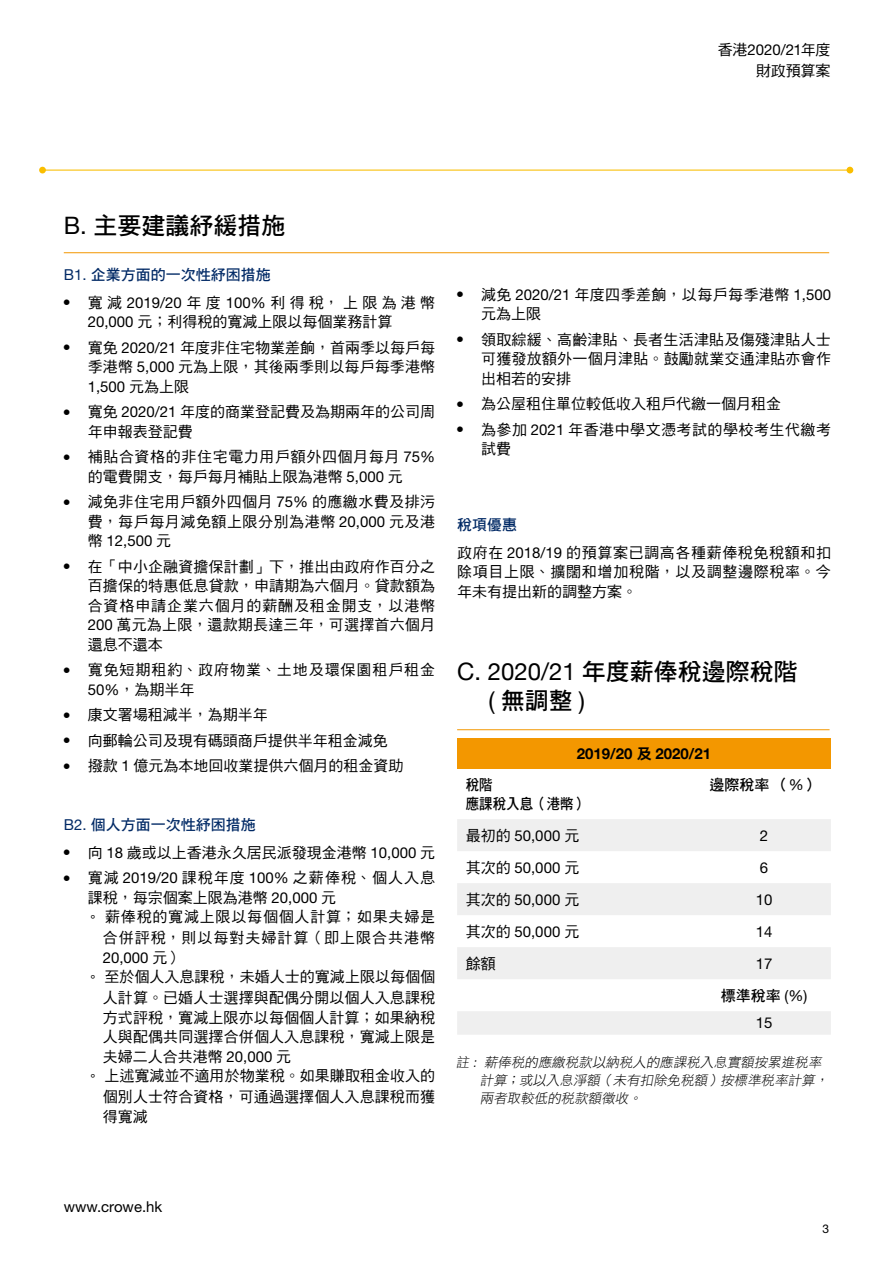
<style>
.page{position:relative;width:893px;height:1263px;background:#fff}
.page>*{position:absolute;margin:0;border:0;box-sizing:border-box;transform-origin:0 0}
.t1{font:24px "Helvetica Neue";color:#000}
.t2{font:24px "DF Hei HK W7";color:#000}
.t3{font:15px/19.5px "DF Hei HK W5";letter-spacing:.01em;color:#000}
.t4{font:15px "Helvetica Neue LT Std";color:#000}
.t5{font:15px/19.5px "DF Hei HK W5";letter-spacing:.03em;color:#000;text-align:right}
.t6{font:15px/19.5px "DF Hei HK W5";letter-spacing:.04em;color:#000;text-align:center}
.t7{font:15px/19.5px "DF Hei HK W5";letter-spacing:.055em;color:#000}
.t8{font:15px "DF Hei HK W7";color:#002965}
.t9{font:15px/19.5px "DF Hei HK W5";letter-spacing:.06em;color:#000}
.t10{font:15px "DF Hei HK W5";letter-spacing:.065em;color:#000}
.t11{font:700 15px "Helvetica Neue";color:#000}
.t12{font:15px "DF Hei HK W7";color:#000}
.t13{font:15px/18.1px "DF Hei HK W7";color:#000;scale:.9 1}
.t14{font:italic 13.5px/18px "DF Hei HK W3";color:#000}
.t15{font:12px "Helvetica Neue LT Std";color:#000}
.s1{font-family:"DF Hei HK W5"}
.s2{font-family:"Helvetica Neue"}
.s3{font-family:"Helvetica Neue LT Std"}
.s4{font-family:"ST Heiti TC";font-weight:300}
.s5{font-family:"DF Hei HK W7"}
.s6{font-family:"DF Hei HK W9";font-weight:400}
.s7{font-family:"Helvetica Neue LT Std";font-weight:300}
</style>
<div class="page">
<div style="left:39px;top:167px;width:7px;height:6px;background:#fabe00;border-radius:50%"></div>
<div style="left:846px;top:167px;width:7px;height:6px;background:#fabe00;border-radius:50%"></div>
<hr style="left:43px;top:170px;width:807px;height:1px;background:#fabe00">
<hr style="left:64px;top:252px;width:765px;height:1px;background:#f39700">
<hr style="left:457px;top:729px;width:372px;height:1px;background:#f39700">
<div style="left:457px;top:739px;width:374px;height:30px;background:#f39700"></div>
<svg style="left:457px;top:819px;width:374px;height:216px;fill:#efefef"></svg>
<p class="t4" style="left:718px;top:41px;width:114px"><span class="s1">香港</span>2020/21<span class="s1">年度</span></p>
<p class="t3" style="left:756px;top:61px;width:76px">財政預算案</p>
<h1 class="t2" style="left:64px;top:212px;width:223px"><span class="s2">B.</span> 主要建議紓緩措施</h1>
<p class="t8" style="left:64px;top:266px;width:208px"><span class="s2">B1.</span> 企業方面的一次性紓困措施</p>
<p class="t3" style="left:88px;top:292px;width:349px;text-indent:-24px"><sup>l</sup> 寬減<span class="s3">2019/20</span>年度<span class="s3">100%</span>利得稅，上限為港幣<br><span class="s3">20,000</span> 元；利得稅的寬減上限以每個業務計算</p>
<p class="t3" style="left:64px;top:337px;width:373px;text-align:right"><sup>l</sup> 寬免 <span class="s3">2020/21</span> 年度非住宅物業差餉，首兩季以每戶每季港幣 <span class="s3">5,000</span> 元為上限，其後兩季則以每戶每季港幣</p>
<p class="t4" style="left:88px;top:377px;width:103px">1,500 <span class="s1">元為上限</span></p>
<p class="t3" style="left:88px;top:402px;width:349px;text-indent:-24px"><sup>l</sup> 寬免 <span class="s3">2020/21</span> 年度的商業登記費及為期兩年的公司周年申報表登記費</p>
<p class="t6" style="left:64px;top:447px;width:373px"><sup>l</sup> 補貼合資格的非住宅電力用戶額外四個月每月 <span class="s3">75%</span>的電費開支，每戶每月補貼上限為港幣 <span class="s3">5,000</span> 元</p>
<p class="t5" style="left:64px;top:492px;width:373px"><sup>l</sup> 減免非住宅用戶額外四個月 <span class="s3">75%</span> 的應繳水費及排污費，每戶每月減免額上限分別為港幣 <span class="s3">20,000</span> 元及港</p>
<p class="t4" style="left:88px;top:532px;width:85px"><span class="s1">幣</span> 12,500 <span class="s1">元</span></p>
<p class="t3" style="left:88px;top:556px;width:349px;text-align:justify;text-indent:-24px"><sup>l</sup> 在「中小企融資擔保計劃」下，推出由政府作百分之百擔保的特惠低息貸款，申請期為六個月。貸款額為合資格申請企業六個月的薪酬及租金開支，以港幣<span class="s3">200</span> 萬元為上限，還款期長達三年，可選擇首六個月還息不還本</p>
<p class="t9" style="left:88px;top:660px;width:349px;text-indent:-24px"><sup>l</sup> 寬免短期租約、政府物業、土地及環保園租戶租金<br><span class="s3">50%</span>，為期半年</p>
<p class="t3" style="left:64px;top:702px;width:341px;line-height:25.5px"><sup>l</sup> 康文署場租減半，為期半年<br><sup>l</sup> 向郵輪公司及現有碼頭商戶提供半年租金減免<br><sup>l</sup> 撥款 <span class="s3">1</span> 億元為本地回收業提供六個月的租金資助</p>
<p class="t8" style="left:64px;top:816px;width:193px"><span class="s2">B2.</span> 個人方面一次性紓困措施</p>
<p class="t3" style="left:64px;top:839px;width:373px;line-height:25.5px"><sup>l</sup> 向 <span class="s3">18</span> 歲或以上香港永久居民派發現金港幣 <span class="s3">10,000</span> 元<sup>l</sup> 寬減 <span class="s3">2019/20</span> 課稅年度 <span class="s3">100%</span> 之薪俸稅、個人入息</p>
<p class="t7" style="left:88px;top:887px;width:349px">課稅，每宗個案上限為港幣 <span class="s3">20,000</span> 元<br><span class="s4">°</span>薪俸稅的寬減上限以每個個人計算；如果夫婦是</p>
<p class="t10" style="left:103px;top:930px;width:334px">合併評稅，則以每對夫婦計算（即上限合共港幣</p>
<p class="t4" style="left:103px;top:948px;width:81px">20,000 <span class="s1">元）</span></p>
<p class="t3" style="left:89px;top:966px;width:347px;line-height:21px;text-align:right"><span class="s4">°</span>至於個人入息課稅，未婚人士的寬減上限以每個個人計算。已婚人士選擇與配偶分開以個人入息課稅</p>
<p class="t3" style="left:103px;top:1007px;width:334px">方式評稅，寬減上限亦以每個個人計算；如果納稅</p>
<p class="t3" style="left:103px;top:1027px;width:334px">人與配偶共同選擇合併個人入息課稅，寬減上限是</p>
<p class="t3" style="left:103px;top:1046px;width:190px">夫婦二人合共港幣 <span class="s3">20,000</span> 元</p>
<p class="t3" style="left:89px;top:1066px;width:347px"><span class="s4">°</span>上述寬減並不適用於物業稅。如果賺取租金收入的</p>
<p class="t3" style="left:103px;top:1087px;width:334px">個別人士符合資格，可通過選擇個人入息課稅而獲得寬減</p>
<p class="t5" style="left:481px;top:285px;width:351px;text-align:left;text-indent:-24px"><sup>l</sup> 減免 <span class="s3">2020/21</span> 年度四季差餉，以每戶每季港幣 <span class="s3">1,500</span>元為上限</p>
<p class="t3" style="left:481px;top:330px;width:351px;text-align:justify;text-indent:-24px"><sup>l</sup> 領取綜緩、高齡津貼、長者生活津貼及傷殘津貼人士可獲發放額外一個月津貼。鼓勵就業交通津貼亦會作出相若的安排</p>
<p class="t3" style="left:457px;top:391px;width:375px;line-height:25.5px"><sup>l</sup> 為公屋租住單位較低收入租戶代繳一個月租金<br><sup>l</sup> 為參加 <span class="s3">2021</span> 年香港中學文憑考試的學校考生代繳考</p>
<p class="t3" style="left:481px;top:439px;width:31px">試費</p>
<p class="t8" style="left:457px;top:516px;width:61px">稅項優惠</p>
<p class="t3" style="left:457px;top:543px;width:375px;text-align:justify">政府在 <span class="s3">2018/19</span> 的預算案已調高各種薪俸稅免稅額和扣除項目上限、擴闊和增加稅階，以及調整邊際稅率。今年未有提出新的調整方案。</p>
<h1 class="t1" style="left:457px;top:654px;width:342px">C. 2020/21 <span class="s5">年度薪俸稅邊際稅階</span></h1>
<h1 class="t2" style="left:489px;top:687px;width:98px"><span class="s2">(</span> 無調整 <span class="s2">)</span></h1>
<p class="t11" style="left:577px;top:742px;width:136px">2019/20 <span class="s6">及</span> 2020/21</p>
<p class="t13" style="left:466px;top:776px;width:136px">稅階<br>應課稅入息（港幣）</p>
<p class="t12" style="left:709px;top:777px;width:111px">邊際稅率（<span class="s2">%</span>）</p>
<p class="t4" style="left:466px;top:826px;width:115px"><span class="s1">最初的</span> 50,000 <span class="s1">元</span></p>
<p class="t4" style="left:760px;top:826px;width:10px">2</p>
<p class="t4" style="left:466px;top:858px;width:115px"><span class="s1">其次的</span> 50,000 <span class="s1">元</span></p>
<p class="t4" style="left:760px;top:858px;width:10px">6</p>
<p class="t4" style="left:466px;top:890px;width:115px"><span class="s1">其次的</span> 50,000 <span class="s1">元</span></p>
<p class="t4" style="left:756px;top:890px;width:18px">10</p>
<p class="t4" style="left:466px;top:922px;width:115px"><span class="s1">其次的</span> 50,000 <span class="s1">元</span></p>
<p class="t4" style="left:756px;top:922px;width:18px">14</p>
<p class="t3" style="left:466px;top:953px;width:31px">餘額</p>
<p class="t4" style="left:756px;top:954px;width:18px">17</p>
<p class="t12" style="left:721px;top:987px;width:88px">標準稅率 <span class="s2">(%)</span></p>
<p class="t4" style="left:756px;top:1014px;width:18px">15</p>
<p class="t14" style="left:480px;top:1053px;width:352px;text-indent:-24px">註 <span class="s7">:</span> 薪俸稅的應繳稅款以納稅人的應課稅入息實額按累進稅率計算；或以入息淨額（未有扣除免稅額）按標準稅率計算，兩者取較低的稅款額徵收。</p>
<p class="t4" style="left:64px;top:1197px;width:100px">www.crowe.hk</p>
<p class="t15" style="left:822px;top:1222px;width:8px">3</p>
</div>
